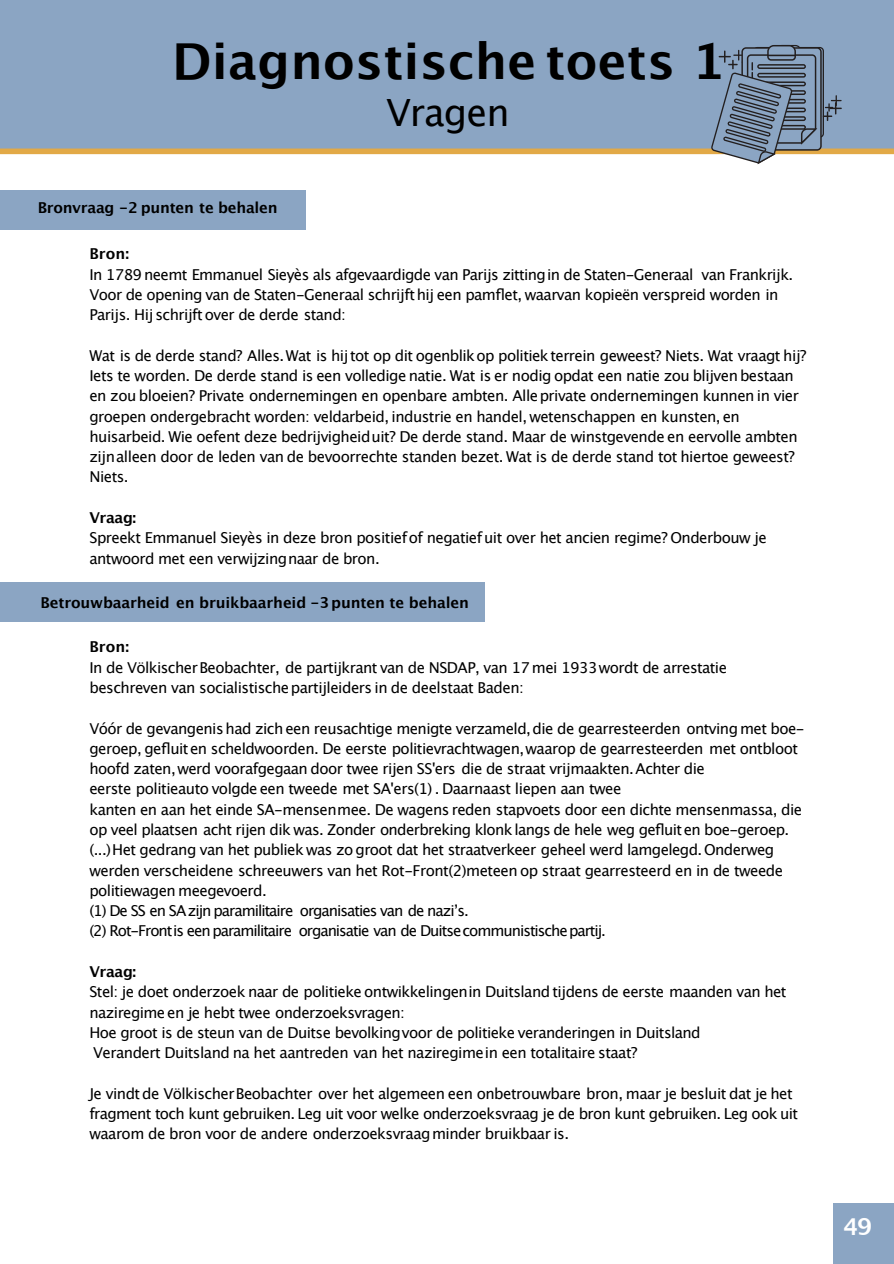
<style>
.page{position:relative;width:894px;height:1264px;background:#fff}
.page>*{position:absolute;margin:0;border:0;box-sizing:border-box;transform-origin:0 0}
.t1{font:700 49.5px "Lucida Grande";letter-spacing:.005em;color:#000}
.t2{font:37.5px "Lucida Grande";letter-spacing:-.025em;color:#000}
.t3{font:700 23.25px "Lucida Grande";color:#fff}
.t4{font:15px/20.2px "Lucida Grande";letter-spacing:-.035em;color:#000}
.t5{font:700 15px "Lucida Grande";letter-spacing:-.01em;color:#000}
</style>
<div class="page">
<div style="left:832px;top:1202px;width:61px;height:61px;background:#8ba5c3"></div>
<div style="left:0;top:190px;width:306px;height:39px;background:#8ba5c3"></div>
<div style="left:0;top:582px;width:484px;height:40px;background:#8ba5c3"></div>
<div style="left:0;top:0;width:893px;height:152px;background:#8ba5c3"></div>
<div style="left:0;top:148px;width:893px;height:6px;background:#e2a947"></div>
<svg style="left:711px;top:45px;width:130px;height:119px"></svg>
<h1 class="t1" style="left:172px;top:40px;width:554px">Diagnostische toets 1</h1>
<h2 class="t2" style="left:386px;top:97px;width:125px">Vragen</h2>
<p class="t5" style="left:38px;top:201px;width:241px">Bronvraag -2 punten te behalen</p>
<p class="t5" style="left:89px;top:247px;width:41px">Bron:</p>
<p class="t4" style="left:89px;top:265px;width:705px">In 1789 neemt Emmanuel Sieyès als afgevaardigde van Parĳs zittingin de Staten-Generaal van Frankrĳk.<br>Voor de opening van de Staten-Generaal schrĳft hĳ een pamflet, waarvan kopieën verspreid worden in<br>Parĳs. Hĳ schrĳft over de derde stand:</p>
<p class="t4" style="left:89px;top:346px;width:718px">Wat is de derde stand? Alles.Wat is hĳtot op dit ogenblikop politiek terrein geweest? Niets. Wat vraagt hĳ?<br>Iets te worden. De derde stand is een volledige natie. Wat is er nodig opdat een natie zou blĳven bestaan en zou bloeien? Private ondernemingen en openbare ambten. Alleprivate ondernemingen kunnen in vier groepen ondergebracht worden: veldarbeid, industrie en handel, wetenschappen en kunsten, en huisarbeid. Wie oefent deze bedrĳvigheiduit? De derde stand. Maar de winstgevende en eervolle ambten zĳnalleen door de leden van de bevoorrechte standen bezet. Wat is de derde stand tot hiertoe geweest?<br>Niets.</p>
<p class="t5" style="left:89px;top:511px;width:48px">Vraag:</p>
<p class="t4" style="left:89px;top:529px;width:678px">Spreekt Emmanuel Sieyès in deze bron positiefof negatiefuit over het ancien regime? Onderbouw je antwoord met een verwĳzingnaar de bron.</p>
<p class="t5" style="left:41px;top:596px;width:430px">Betrouwbaarheid en bruikbaarheid -3punten te behalen</p>
<p class="t5" style="left:89px;top:640px;width:41px">Bron:</p>
<p class="t4" style="left:89px;top:658px;width:639px">In de VölkischerBeobachter, de partĳkrant van de NSDAP, van 17 mei 1933wordt de arrestatie beschreven van socialistischepartĳleiders in de deelstaat Baden:</p>
<p class="t4" style="left:89px;top:719px;width:716px">Vóór de gevangenis had zich een reusachtige menigte verzameld,die de gearresteerden ontving met boe&shy;geroep, gefluiten scheldwoorden. De eerste politievrachtwagen,waarop de gearresteerden met ontbloot hoofd zaten,werd voorafgegaan door twee rĳen SS'ers die de straat vrĳmaakten.Achter die<br>eerste politieauto volgde een tweede met SA'ers(1) . Daarnaast liepen aan twee<br>kanten en aan het einde SA-mensenmee. De wagens reden stapvoets door een dichte mensenmassa, die op veel plaatsen acht rĳen dik was. Zonder onderbreking klonk langs de hele weg gefluiten boe-geroep. (...)Het gedrang van het publiek was zo groot dat het straatverkeer geheel werd lamgelegd. Onderweg werden verscheidene schreeuwers van het Rot-Front(2)meteen op straat gearresteerd en in de tweede politiewagen meegevoerd.<br>(1) De SS en SA zijn paramilitaire organisaties van de naziʼs.<br>(2) Rot-Frontis een paramilitaire organisatie van de Duitsecommunistischepartij.</p>
<p class="t5" style="left:89px;top:965px;width:48px">Vraag:</p>
<p class="t4" style="left:89px;top:982px;width:698px">Stel: je doet onderzoek naar de politieke ontwikkelingenin Duitsland tĳdens de eerste maanden van het naziregime en je hebt twee onderzoeksvragen:<br>Hoe groot is de steun van de Duitse bevolkingvoor de politieke veranderingen in Duitsland<br>Verandert Duitsland na het aantreden van het naziregimein een totalitaire staat?</p>
<p class="t4" style="left:89px;top:1084px;width:710px">Je vindt de VölkischerBeobachter over het algemeen een onbetrouwbare bron, maar je besluit dat je het fragment toch kunt gebruiken. Leg uit voor welke onderzoeksvraag je de bron kunt gebruiken. Leg ook uit waarom de bron voor de andere onderzoeksvraagminder bruikbaar is.</p>
<h3 class="t3" style="left:842px;top:1216px;width:30px">49</h3>
<h3 class="t3" style="left:859px;top:1228px;width:18px">X974</h3>
</div>
